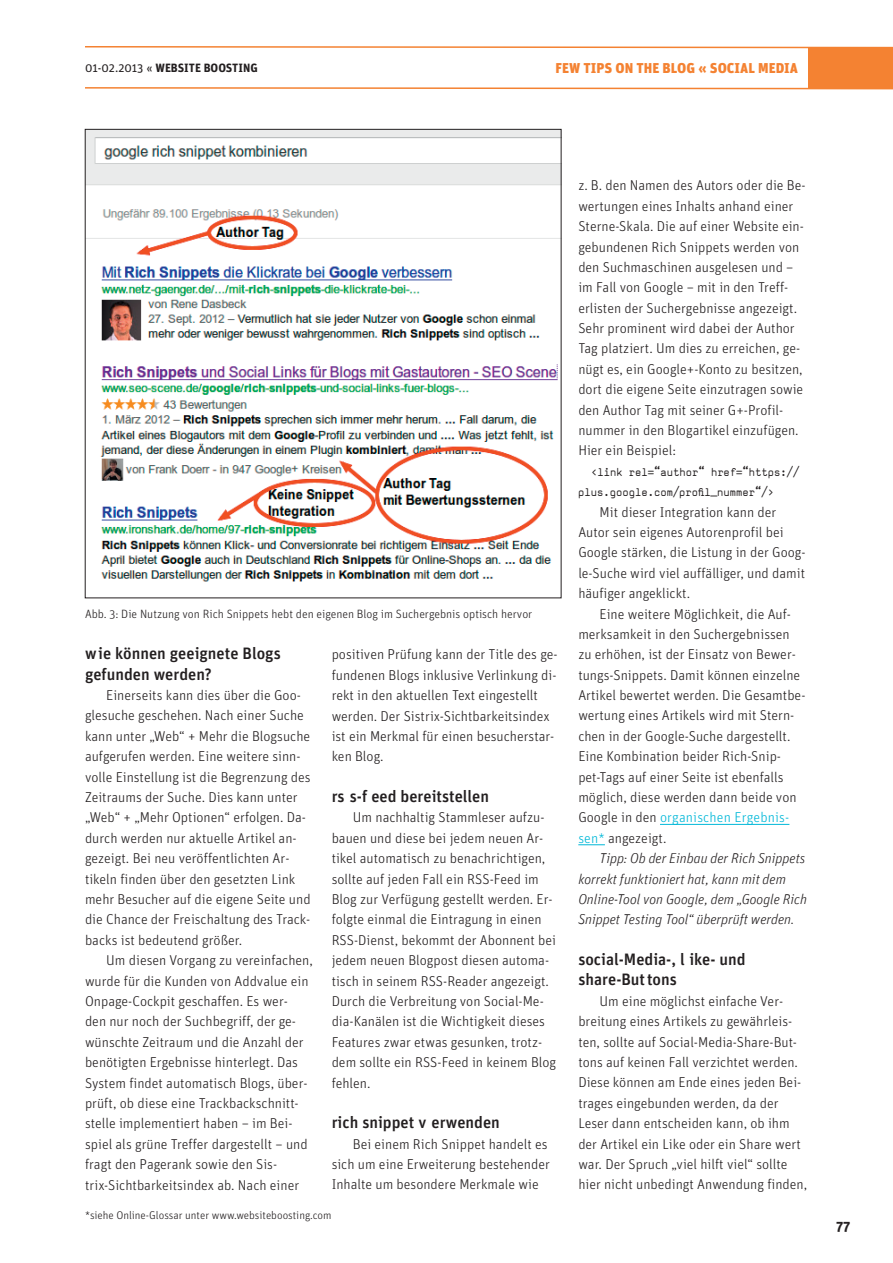
<style>
.page{position:relative;width:893px;height:1263px;background:#fff}
.page>*{position:absolute;margin:0;border:0;box-sizing:border-box;transform-origin:0 0}
.t1{font:500 16.5px/20.4px "Unit";color:#231f20}
.t2{font:300 14.25px/20.4px "Unit";color:#231f20}
.t3{font:italic 300 14.25px/20.4px "Unit";color:#231f20}
.t4{font:900 14.25px "Unit";color:#f48232}
.t5{font:700 14.25px "Unit";color:#231f20}
.t6{font:12.75px/20.4px "Magda Clean Mono";color:#231f20;scale:.9 1}
.t7{font:300 12px "Unit";color:#231f20}
.t8{font:700 12px "Unit";color:#231f20}
.t9{font:300 11.25px "Unit";color:#231f20}
.s1{font-weight:400}
.s2{color:#00b8d8}
</style>
<div class="page">
<div style="left:808px;top:47px;width:85px;height:41px;background:#f48232"></div>
<svg style="left:85px;top:46px;width:808px;height:3px"></svg>
<svg style="left:85px;top:87px;width:808px;height:3px"></svg>
<img style="left:87px;top:131px;width:472px;height:451px">
<hr style="left:660px;top:824px;width:129px;height:1px;background:#00b8d8">
<svg style="left:578px;top:844px;width:27px;height:1px"></svg>
<p class="t8" style="left:85px;top:60px;width:174px"><span class="s1">01-02.2013 «</span> WEBSITE BOOSTING</p>
<p class="t4" style="left:555px;top:59px;width:244px">FEW TIPS ON THE BLOG « SOCIAL MEDIA</p>
<p class="t7" style="left:85px;top:607px;width:449px">Abb. 3: Die Nutzung von Rich Snippets hebt den eigenen Blog im Suchergebnis optisch hervor</p>
<p class="t1" style="left:85px;top:643px;width:197px">wie können geeignete Blogs gefunden werden?</p>
<p class="t2" style="left:85px;top:685px;width:227px;text-indent:21px">Einerseits kann dies über die Goo&shy;glesuche geschehen. Nach einer Suche kann unter „Web“ + Mehr die Blogsuche aufgerufen werden. Eine weitere sinn&shy;volle Einstellung ist die Begrenzung des Zeitraums der Suche. Dies kann unter „Web“ + „Mehr Optionen“ erfolgen. Da&shy;durch werden nur aktuelle Artikel an&shy;gezeigt. Bei neu veröffentlichten Ar&shy;tikeln finden über den gesetzten Link mehr Besucher auf die eigene Seite und die Chance der Freischaltung des Track&shy;backs ist bedeutend größer.</p>
<p class="t2" style="left:85px;top:950px;width:229px;text-indent:21px">Um diesen Vorgang zu vereinfachen, wurde für die Kunden von Addvalue ein Onpage-Cockpit geschaffen. Es wer-<br>den nur noch der Suchbegriff, der ge&shy;wünschte Zeitraum und die Anzahl der benötigten Ergebnisse hinterlegt. Das System findet automatisch Blogs, über&shy;prüft, ob diese eine Trackbackschnitt&shy;stelle implementiert haben – im Bei&shy;spiel als grüne Treffer dargestellt – und fragt den Pagerank sowie den Sis&shy;trix-Sichtbarkeitsindex ab. Nach einer</p>
<p class="t2" style="left:332px;top:644px;width:227px">positiven Prüfung kann der Title des ge&shy;fundenen Blogs inklusive Verlinkung di&shy;rekt in den aktuellen Text eingestellt werden. Der Sistrix-Sichtbarkeitsindex ist ein Merkmal für einen besucherstar&shy;ken Blog.</p>
<p class="t1" style="left:332px;top:786px;width:159px">rs s-f eed bereitstellen</p>
<p class="t2" style="left:332px;top:807px;width:226px;text-indent:21px">Um nachhaltig Stammleser aufzu&shy;bauen und diese bei jedem neuen Ar&shy;tikel automatisch zu benachrichtigen, sollte auf jeden Fall ein RSS-Feed im Blog zur Verfügung gestellt werden. Er&shy;folgte einmal die Eintragung in einen RSS-Dienst, bekommt der Abonnent bei jedem neuen Blogpost diesen automa&shy;tisch in seinem RSS-Reader angezeigt.<br>Durch die Verbreitung von Social-Me&shy;dia-Kanälen ist die Wichtigkeit dieses Features zwar etwas gesunken, trotz&shy;dem sollte ein RSS-Feed in keinem Blog fehlen.</p>
<p class="t1" style="left:332px;top:1112px;width:170px">rich snippet v erwenden</p>
<p class="t2" style="left:332px;top:1133px;width:220px;text-indent:21px">Bei einem Rich Snippet handelt es sich um eine Erweiterung bestehender<br>Inhalte um besondere Merkmale wie</p>
<p class="t9" style="left:85px;top:1209px;width:248px">*siehe Online-Glossar unter www.websiteboosting.com</p>
<p class="t2" style="left:578px;top:175px;width:229px">z. B. den Namen des Autors oder die Be&shy;wertungen eines Inhalts anhand einer Sterne-Skala. Die auf einer Website ein&shy;gebundenen Rich Snippets werden von den Suchmaschinen ausgelesen und – im Fall von Google – mit in den Treff&shy;erlisten der Suchergebnisse angezeigt.<br>Sehr prominent wird dabei der Author Tag platziert. Um dies zu erreichen, ge&shy;nügt es, ein Google+-Konto zu besitzen, dort die eigene Seite einzutragen sowie den Author Tag mit seiner G+-Profil&shy;nummer in den Blogartikel einzufügen.<br>Hier ein Beispiel:</p>
<p class="t6" style="left:578px;top:462px;width:247px;text-indent:13px">&lt;link rel=“author“ href=“https:// plus.google.com/profil_nummer“/&gt;</p>
<p class="t2" style="left:578px;top:501px;width:229px;text-indent:21px">Mit dieser Integration kann der Autor sein eigenes Autorenprofil bei Google stärken, die Listung in der Goog&shy;le-Suche wird viel auffälliger, und damit häufiger angeklickt.</p>
<p class="t2" style="left:578px;top:603px;width:229px;text-indent:21px">Eine weitere Möglichkeit, die Auf&shy;merksamkeit in den Suchergebnissen zu erhöhen, ist der Einsatz von Bewer&shy;tungs-Snippets. Damit können einzelne Artikel bewertet werden. Die Gesamtbe&shy;wertung eines Artikels wird mit Stern&shy;chen in der Google-Suche dargestellt.<br>Eine Kombination beider Rich-Snip&shy;pet-Tags auf einer Seite ist ebenfalls möglich, diese werden dann beide von Google in den <span class="s2">organischen Ergebnis&shy;sen*</span> angezeigt.</p>
<p class="t3" style="left:578px;top:848px;width:230px;text-indent:21px">Tipp: Ob der Einbau der Rich Snippets korrekt funktioniert hat, kann mit dem Online-Tool von Google, dem „Google Rich Snippet Testing Tool“ überprüft werden.</p>
<p class="t1" style="left:578px;top:949px;width:169px">social-Media-, l ike- und share-Buttons</p>
<p class="t2" style="left:578px;top:990px;width:230px;text-indent:21px">Um eine möglichst einfache Ver&shy;breitung eines Artikels zu gewährleis&shy;ten, sollte auf Social-Media-Share-But&shy;tons auf keinen Fall verzichtet werden.<br>Diese können am Ende eines jeden Bei&shy;trages eingebunden werden, da der Leser dann entscheiden kann, ob ihm der Artikel ein Like oder ein Share wert war. Der Spruch „viel hilft viel“ sollte hier nicht unbedingt Anwendung finden,</p>
<p class="t5" style="left:836px;top:1216px;width:16px">77</p>
</div>
